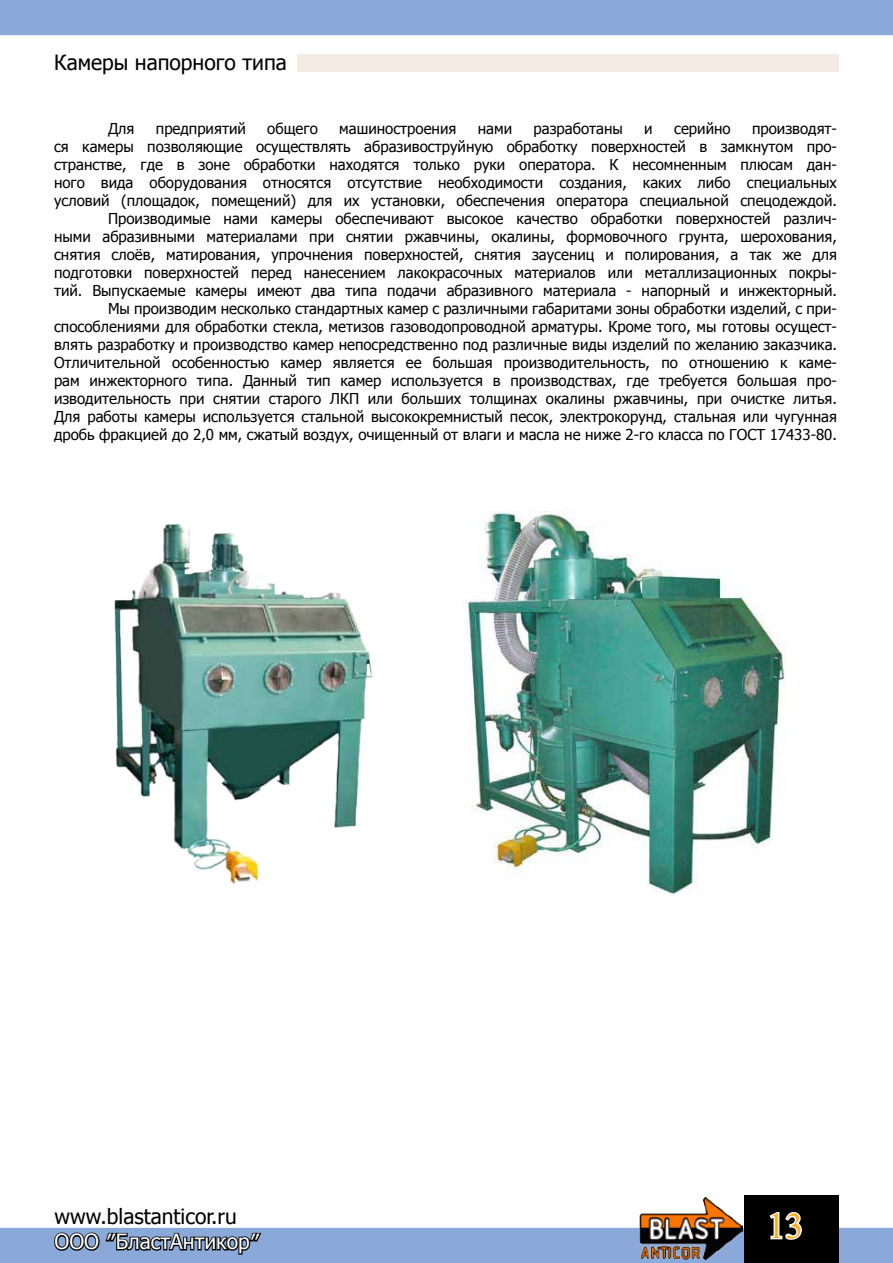
<style>
.page{position:relative;width:893px;height:1263px;background:#fff}
.page>*{position:absolute;margin:0;border:0;box-sizing:border-box;transform-origin:0 0}
.t1{font:36px "Times New Roman";color:#fbab1b}
.t2{font:21px "Tahoma";color:#000}
.t3{font:21px "Tahoma";color:#fefffd}
.t4{font:15px/18px "Tahoma";color:#000;text-align:right}
</style>
<div class="page">
<div style="left:1px;top:1228px;width:891px;height:34px;background:#8ba9d8"></div>
<div style="left:0;top:1228px;width:893px;height:35px;border:2px solid #8ba9d8"></div>
<div style="left:1px;top:0;width:891px;height:34px;background:#8ba9d8"></div>
<div style="left:0;top:0;width:893px;height:35px;border:2px solid #8ba9d8"></div>
<img style="left:639px;top:1198px;width:103px;height:61px">
<div style="left:744px;top:1196px;width:95px;height:67px;background:#000"></div>
<svg style="left:769px;top:1212px;width:33px;height:28px"></svg>
<svg style="left:53px;top:1229px;width:210px;height:26px"></svg>
<div style="left:297px;top:54px;width:542px;height:17px;background:#f4ebe4"></div>
<img style="left:114px;top:523px;width:259px;height:362px">
<img style="left:463px;top:511px;width:323px;height:384px">
<h2 class="t2" style="left:54px;top:48px;width:234px">Камеры напорного типа</h2>
<p class="t4" style="left:108px;top:118px;width:28px">Для</p>
<p class="t4" style="left:156px;top:118px;width:91px">предприятий</p>
<p class="t4" style="left:267px;top:118px;width:52px">общего</p>
<p class="t4" style="left:339px;top:118px;width:119px">машиностроения</p>
<p class="t4" style="left:478px;top:118px;width:36px">нами</p>
<p class="t4" style="left:534px;top:118px;width:91px">разработаны</p>
<p class="t4" style="left:644px;top:118px;width:10px">и</p>
<p class="t4" style="left:674px;top:118px;width:58px">серийно</p>
<p class="t4" style="left:54px;top:118px;width:785px">производят-<br>ся камеры позволяющие осуществлять абразивоструйную обработку поверхностей в замкнутом про&shy;странстве, где в зоне обработки находятся только руки оператора. К несомненным плюсам дан&shy;ного вида оборудования относятся отсутствие необходимости создания, каких либо специальных условий (площадок, помещений) для их установки, обеспечения оператора специальной спецодеждой.<br>Производимые нами камеры обеспечивают высокое качество обработки поверхностей различ-<br>ными абразивными материалами при снятии ржавчины, окалины, формовочного грунта, шерохования, снятия слоёв, матирования, упрочнения поверхностей, снятия заусениц и полирования, а так же для подготовки поверхностей перед нанесением лакокрасочных материалов или металлизационных покры&shy;тий. Выпускаемые камеры имеют два типа подачи абразивного материала - напорный и инжекторный.<br>Мы производим несколько стандартных камер с различными габаритами зоны обработки изделий, с при&shy;способлениями для обработки стекла, метизов газоводопроводной арматуры. Кроме того, мы готовы осущест&shy;влять разработку и производство камер непосредственно под различные виды изделий по желанию заказчика.<br>Отличительной особенностью камер является ее большая производительность, по отношению к каме&shy;рам инжекторного типа. Данный тип камер используется в производствах, где требуется большая про&shy;изводительность при снятии старого ЛКП или больших толщинах окалины ржавчины, при очистке литья.<br>Для работы камеры используется стальной высококремнистый песок, электрокорунд, стальная или чугунная дробь фракцией до 2,0 мм, сжатый воздух, очищенный от влаги и масла не ниже 2-го класса по ГОСТ 17433-80.</p>
<h2 class="t2" style="left:55px;top:1202px;width:184px">www.blastanticor.ru</h2>
<h2 class="t3" style="left:55px;top:1227px;width:207px">ООО ″БластАнтикор″</h2>
<h1 class="t1" style="left:767px;top:1201px;width:37px">13</h1>
</div>
